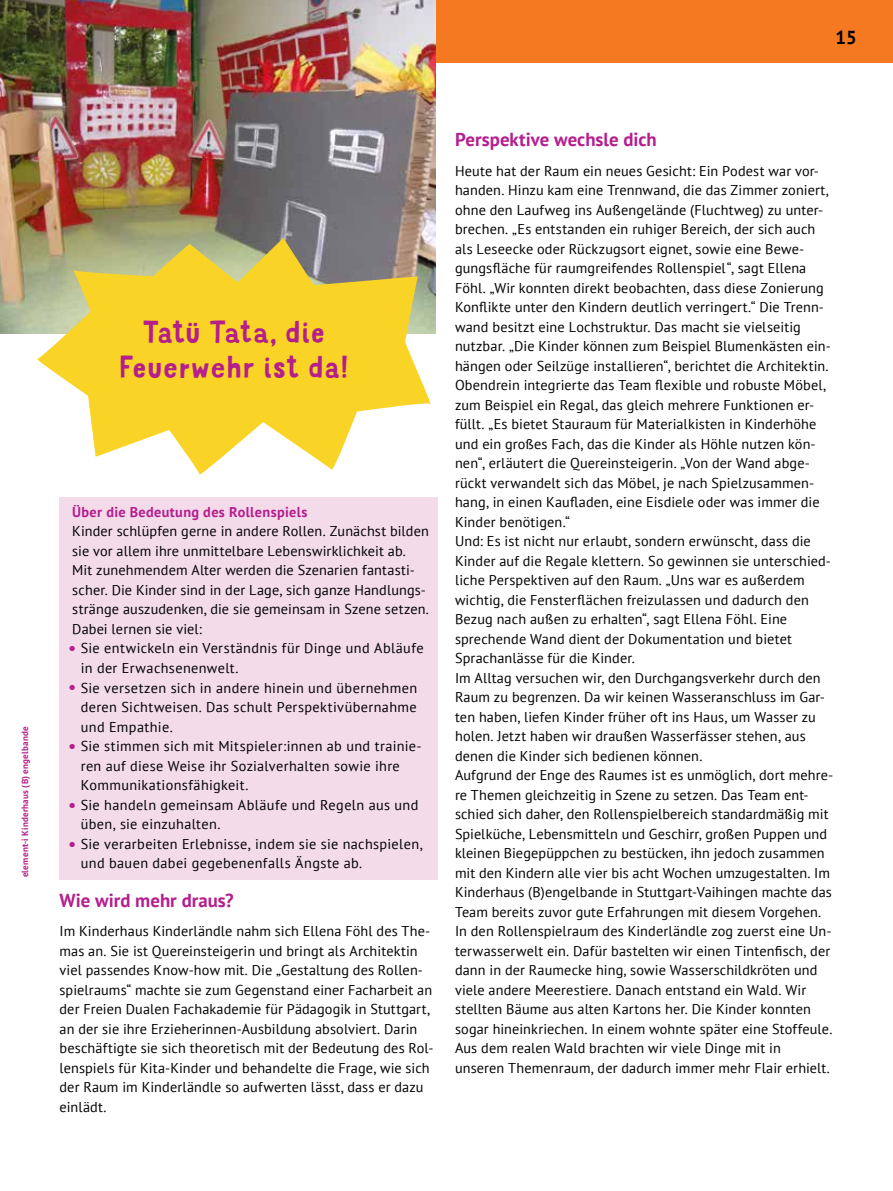
<style>
.page{position:relative;width:893px;height:1191px;background:#fff}
.page>*{position:absolute;margin:0;border:0;box-sizing:border-box;transform-origin:0 0}
.t1{font:30px/34.5px "Mr Dodo";letter-spacing:-.005em;color:#b41e8d;text-align:center}
.t2{font:700 18.75px "PT Sans";color:#b41e8d}
.t3{font:700 18.75px "PT Sans";color:#000}
.t4{font:14.25px/19.5px "PT Sans";letter-spacing:.01em;color:#000}
.t5{font:700 14.25px "PT Sans";letter-spacing:.025em;color:#b41e8d}
.t6{font:700 9px "PT Sans";letter-spacing:.03em;color:#b41e8d}
.s1{color:#b41e8d}
</style>
<div class="page">
<div style="left:247px;top:0;width:646px;height:62px;background:#f47920"></div>
<div style="left:60px;top:498px;width:378px;height:148px;background:#f4dbea"></div>
<div style="left:60px;top:634px;width:378px;height:51px;background:#f4dbea"></div>
<div style="left:60px;top:673px;width:378px;height:70px;background:#f4dbea"></div>
<div style="left:60px;top:732px;width:378px;height:70px;background:#f4dbea"></div>
<div style="left:60px;top:790px;width:378px;height:51px;background:#f4dbea"></div>
<div style="left:60px;top:829px;width:378px;height:51px;background:#f4dbea"></div>
<img style="left:0;top:0;width:436px;height:334px">
<svg style="left:35px;top:238px;width:398px;height:237px;fill:#f9d325"></svg>
<h2 class="t3" style="left:836px;top:28px;width:23px">15</h2>
<p class="t6" style="left:20px;top:877px;width:153px;rotate:-90deg">element-i Kinderhaus (B) engelbande</p>
<h1 class="t1" style="left:119px;top:316px;width:232px">Tatü Tata, die<br>Feuerwehr ist da!</h1>
<p class="t5" style="left:72px;top:505px;width:237px">Über die Bedeutung des Rollenspiels</p>
<p class="t4" style="left:72px;top:522px;width:358px">Kinder schlüpfen gerne in andere Rollen. Zunächst bilden sie vor allem ihre unmittelbare Lebenswirklichkeit ab.<br>Mit zunehmendem Alter werden die Szenarien fantasti&shy;scher. Die Kinder sind in der Lage, sich ganze Handlungs&shy;stränge auszudenken, die sie gemeinsam in Szene setzen.<br>Dabei lernen sie viel:</p>
<p class="t4" style="left:81px;top:639px;width:344px;text-indent:-13px"><span class="s1">✓</span> Sie entwickeln ein Verständnis für Dinge und Abläufe in der Erwachsenenwelt.</p>
<p class="t4" style="left:81px;top:678px;width:338px;text-align:justify;text-indent:-13px"><span class="s1">✓</span> Sie versetzen sich in andere hinein und übernehmen deren Sichtweisen. Das schult Perspektivübernahme und Empathie.</p>
<p class="t4" style="left:81px;top:737px;width:342px;text-indent:-13px"><span class="s1">✓</span> Sie stimmen sich mit Mitspieler:innen ab und trainie&shy;ren auf diese Weise ihr Sozialverhalten sowie ihre<br>Kommunikationsfähigkeit.</p>
<p class="t4" style="left:81px;top:795px;width:339px;text-indent:-13px"><span class="s1">✓</span> Sie handeln gemeinsam Abläufe und Regeln aus und üben, sie einzuhalten.</p>
<p class="t4" style="left:81px;top:834px;width:343px;text-indent:-13px"><span class="s1">✓</span> Sie verarbeiten Erlebnisse, indem sie sie nachspielen, und bauen dabei gegebenenfalls Ängste ab.</p>
<h2 class="t2" style="left:60px;top:891px;width:176px">Wie wird mehr draus?</h2>
<p class="t4" style="left:60px;top:922px;width:375px">Im Kinderhaus Kinderländle nahm sich Ellena Föhl des The&shy;mas an. Sie ist Quereinsteigerin und bringt als Architektin viel passendes Know-how mit. Die „Gestaltung des Rollen&shy;spielraums“ machte sie zum Gegenstand einer Facharbeit an der Freien Dualen Fachakademie für Pädagogik in Stuttgart, an der sie ihre Erzieherinnen-Ausbildung absolviert. Darin beschäftigte sie sich theoretisch mit der Bedeutung des Rol&shy;lenspiels für Kita-Kinder und behandelte die Frage, wie sich der Raum im Kinderländle so aufwerten lässt, dass er dazu einlädt.</p>
<h2 class="t2" style="left:455px;top:130px;width:203px">Perspektive wechsle dich</h2>
<p class="t4" style="left:455px;top:161px;width:380px">Heute hat der Raum ein neues Gesicht: Ein Podest war vor&shy;handen. Hinzu kam eine Trennwand, die das Zimmer zoniert, ohne den Laufweg ins Außengelände (Fluchtweg) zu unter&shy;brechen. „Es entstanden ein ruhiger Bereich, der sich auch als Leseecke oder Rückzugsort eignet, sowie eine Bewe&shy;gungsfläche für raumgreifendes Rollenspiel“, sagt Ellena Föhl. „Wir konnten direkt beobachten, dass diese Zonierung Konflikte unter den Kindern deutlich verringert.“ Die Trenn&shy;wand besitzt eine Lochstruktur. Das macht sie vielseitig nutzbar. „Die Kinder können zum Beispiel Blumenkästen ein&shy;hängen oder Seilzüge installieren“, berichtet die Architektin.<br>Obendrein integrierte das Team flexible und robuste Möbel, zum Beispiel ein Regal, das gleich mehrere Funktionen er&shy;füllt. „Es bietet Stauraum für Materialkisten in Kinderhöhe und ein großes Fach, das die Kinder als Höhle nutzen kön&shy;nen“, erläutert die Quereinsteigerin. „Von der Wand abge&shy;rückt verwandelt sich das Möbel, je nach Spielzusammen&shy;hang, in einen Kaufladen, eine Eisdiele oder was immer die Kinder benötigen.“<br>Und: Es ist nicht nur erlaubt, sondern erwünscht, dass die Kinder auf die Regale klettern. So gewinnen sie unterschied&shy;liche Perspektiven auf den Raum. „Uns war es außerdem wichtig, die Fensterflächen freizulassen und dadurch den Bezug nach außen zu erhalten“, sagt Ellena Föhl. Eine sprechende Wand dient der Dokumentation und bietet Sprachanlässe für die Kinder.<br>Im Alltag versuchen wir, den Durchgangsverkehr durch den Raum zu begrenzen. Da wir keinen Wasseranschluss im Gar&shy;ten haben, liefen Kinder früher oft ins Haus, um Wasser zu holen. Jetzt haben wir draußen Wasserfässer stehen, aus denen die Kinder sich bedienen können.<br>Aufgrund der Enge des Raumes ist es unmöglich, dort mehre&shy;re Themen gleichzeitig in Szene zu setzen. Das Team ent&shy;schied sich daher, den Rollenspielbereich standardmäßig mit Spielküche, Lebensmitteln und Geschirr, großen Puppen und kleinen Biegepüppchen zu bestücken, ihn jedoch zusammen mit den Kindern alle vier bis acht Wochen umzugestalten. Im Kinderhaus (B)engelbande in Stuttgart-Vaihingen machte das Team bereits zuvor gute Erfahrungen mit diesem Vorgehen.<br>In den Rollenspielraum des Kinderländle zog zuerst eine Un&shy;terwasserwelt ein. Dafür bastelten wir einen Tintenfisch, der dann in der Raumecke hing, sowie Wasserschildkröten und viele andere Meerestiere. Danach entstand ein Wald. Wir stellten Bäume aus alten Kartons her. Die Kinder konnten sogar hineinkriechen. In einem wohnte später eine Stoffeule.<br>Aus dem realen Wald brachten wir viele Dinge mit in unseren Themenraum, der dadurch immer mehr Flair erhielt.</p>
</div>
